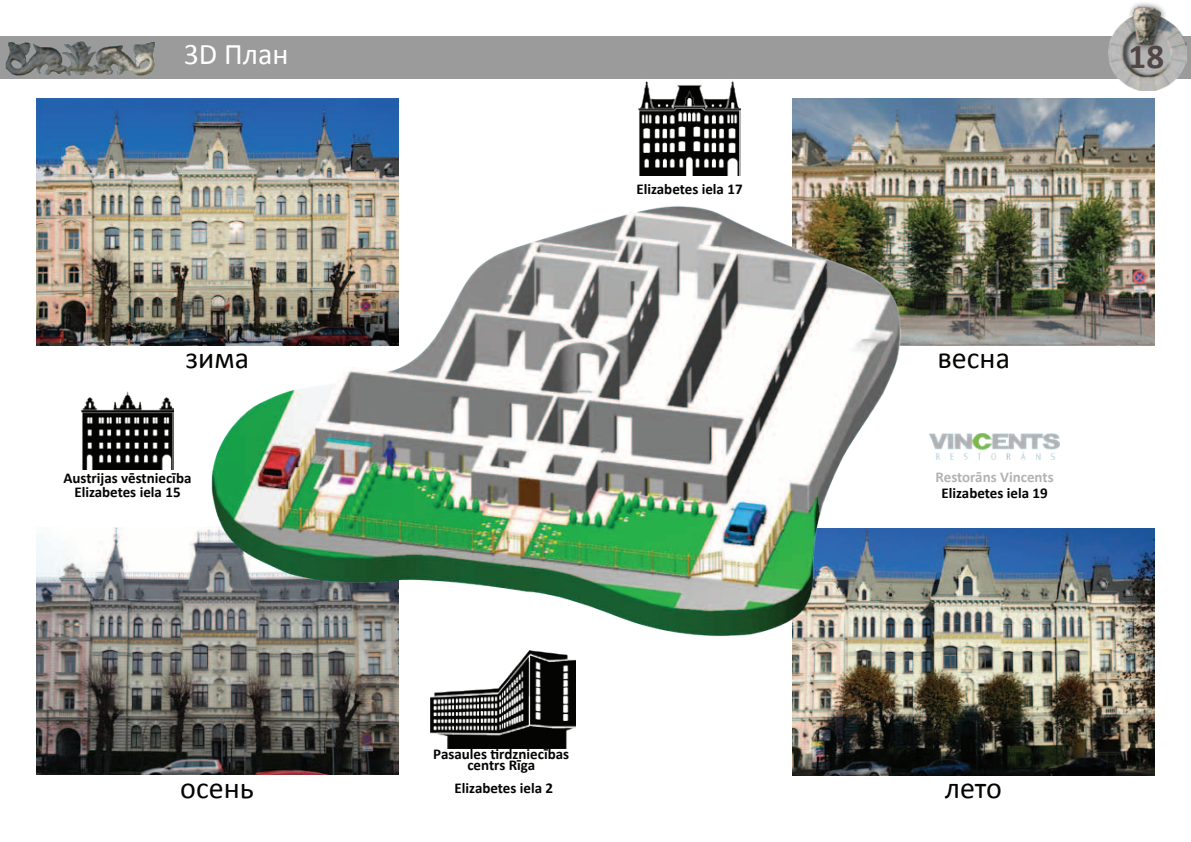
<style>
.page{position:relative;width:1191px;height:842px;background:#fff}
.page>*{position:absolute;margin:0;border:0;box-sizing:border-box;transform-origin:0 0}
.t1{font:700 35px "Calibri";color:#504646}
.t2{font:30px "Calibri";color:#040503}
.t3{font:30px "Calibri";color:#fff}
.t4{font:700 15px/14.5px "Calibri";color:#040503;text-align:center}
.t5{font:700 15px "Calibri";color:#b2b3b5}
</style>
<div class="page">
<div style="left:0;top:36px;width:1191px;height:42px;background:#9b9b9b"></div>
<img style="left:1108px;top:3px;width:78px;height:88px">
<img style="left:5px;top:41px;width:150px;height:35px">
<img style="left:36px;top:99px;width:362px;height:247px">
<img style="left:792px;top:528px;width:362px;height:247px">
<img style="left:792px;top:98px;width:363px;height:247px">
<img style="left:36px;top:527px;width:362px;height:247px">
<img style="left:205px;top:199px;width:760px;height:452px">
<img style="left:82px;top:391px;width:91px;height:78px">
<img style="left:430px;top:651px;width:145px;height:97px">
<img style="left:638px;top:78px;width:103px;height:97px">
<img style="left:929px;top:434px;width:130px;height:26px">
<h2 class="t3" style="left:184px;top:33px;width:106px">3D План</h2>
<h1 class="t1" style="left:1128px;top:31px;width:37px">18</h1>
<p class="t4" style="left:636px;top:181px;width:108px">Elizabetes iela 17</p>
<h2 class="t2" style="left:185px;top:338px;width:65px">зима</h2>
<h2 class="t2" style="left:937px;top:338px;width:74px">весна</h2>
<p class="t4" style="left:63px;top:470px;width:130px">Austrijas vēstniecība<br>Elizabetes iela 15</p>
<p class="t5" style="left:935px;top:467px;width:120px">Restorāns Vincents</p>
<p class="t4" style="left:941px;top:485px;width:108px">Elizabetes iela 19</p>
<p class="t4" style="left:433px;top:748px;width:137px;line-height:11px">Pasaules tirdzniecības centrs Rīga</p>
<h2 class="t2" style="left:180px;top:767px;width:75px">осень</h2>
<p class="t4" style="left:454px;top:781px;width:100px">Elizabetes iela 2</p>
<h2 class="t2" style="left:944px;top:767px;width:59px">лето</h2>
</div>
